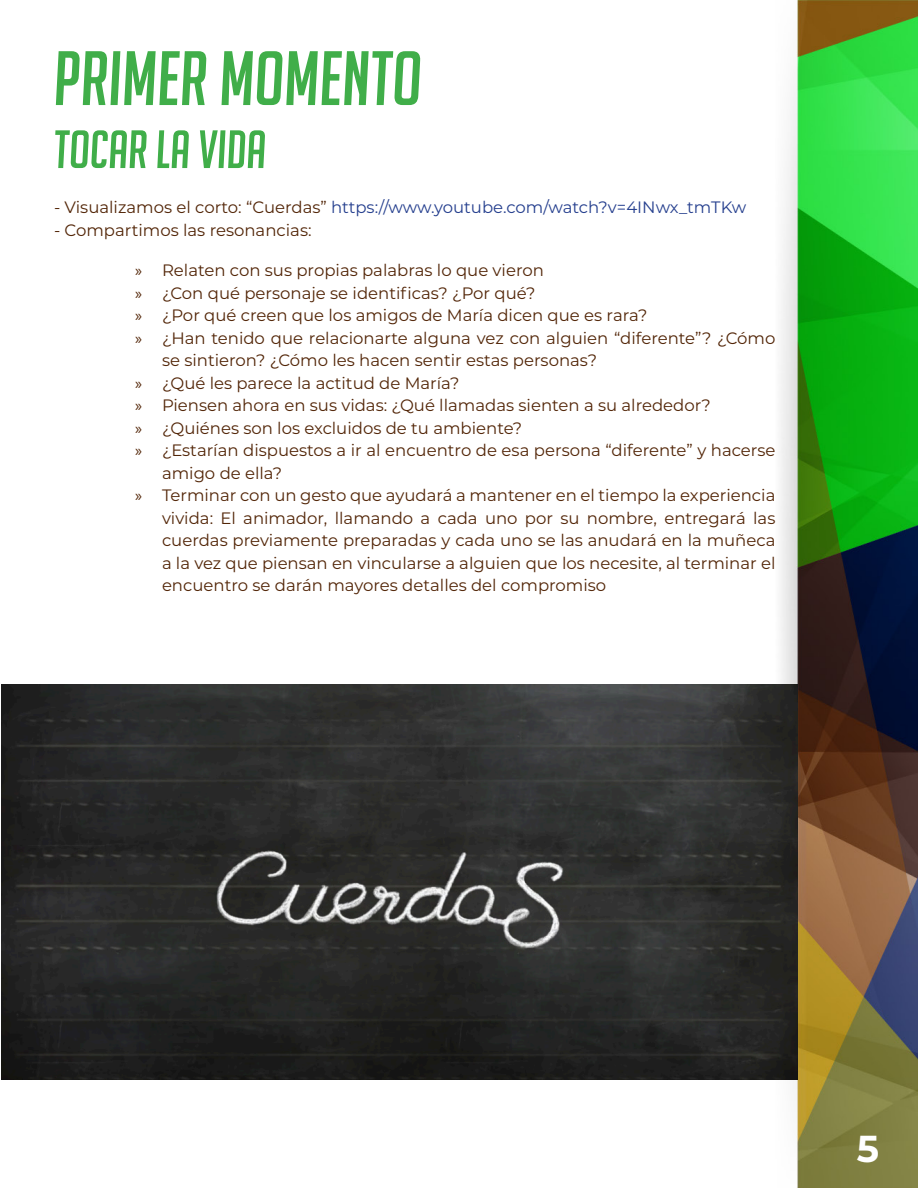
<style>
.page{position:relative;width:918px;height:1188px;background:#fff}
.page>*{position:absolute;margin:0;border:0;box-sizing:border-box;transform-origin:0 0}
.t1{font:italic 75px "Big Noodle Titling";color:#40ae49}
.t2{font:italic 52.5px "Big Noodle Titling";color:#40ae49}
.t3{font:700 37.5px "Montserrat";color:#fff}
.t4{font:16.5px/22.5px "Montserrat";color:#522507}
.t5{font:16.5px "Montserrat";color:#253f8e}
.s1{color:#522507}
.s2{font-family:"Myriad Pro"}
</style>
<div class="page">
<img style="left:776px;top:0;width:142px;height:1188px">
<img style="left:2px;top:685px;width:796px;height:395px">
<p class="t1" style="left:54px;top:38px;width:370px">PRIMER MOMENTO</p>
<p class="t2" style="left:54px;top:121px;width:214px">TOCAR LA VIDA</p>
<p class="t5" style="left:54px;top:196px;width:694px"><span class="s1">- Visualizamos el corto: “Cuerdas”</span> https://www.youtube.com/watch?v=4INwx_tmTKw</p>
<p class="t4" style="left:54px;top:218px;width:259px">- Compartimos las resonancias:</p>
<p class="t4" style="left:135px;top:258px;width:410px"><span class="s2">»</span> Relaten con sus propias palabras lo que vieron</p>
<p class="t4" style="left:135px;top:281px;width:402px"><span class="s2">»</span> ¿Con qué personaje se identificas? ¿Por qué?</p>
<p class="t4" style="left:135px;top:303px;width:514px"><span class="s2">»</span> ¿Por qué creen que los amigos de María dicen que es rara?</p>
<p class="t4" style="left:162px;top:326px;width:615px;text-indent:-27px"><span class="s2">»</span> ¿Han tenido que relacionarte alguna vez con alguien “diferente”? ¿Cómo se sintieron? ¿Cómo les hacen sentir estas personas?</p>
<p class="t4" style="left:135px;top:371px;width:326px"><span class="s2">»</span> ¿Qué les parece la actitud de María?</p>
<p class="t4" style="left:135px;top:393px;width:577px"><span class="s2">»</span> Piensen ahora en sus vidas: ¿Qué llamadas sienten a su alrededor?</p>
<p class="t4" style="left:135px;top:416px;width:389px"><span class="s2">»</span> ¿Quiénes son los excluidos de tu ambiente?</p>
<p class="t4" style="left:162px;top:438px;width:615px;text-indent:-27px"><span class="s2">»</span> ¿Estarían dispuestos a ir al encuentro de esa persona “diferente” y hacerse amigo de ella?</p>
<p class="t4" style="left:162px;top:483px;width:615px;text-align:justify;text-indent:-27px"><span class="s2">»</span> Terminar con un gesto que ayudará a mantener en el tiempo la experiencia vivida: El animador, llamando a cada uno por su nombre, entregará las cuerdas previamente preparadas y cada uno se las anudará en la muñeca a la vez que piensan en vincularse a alguien que los necesite, al terminar el encuentro se darán mayores detalles del compromiso</p>
<h3 class="t3" style="left:857px;top:1121px;width:24px">5</h3>
</div>
